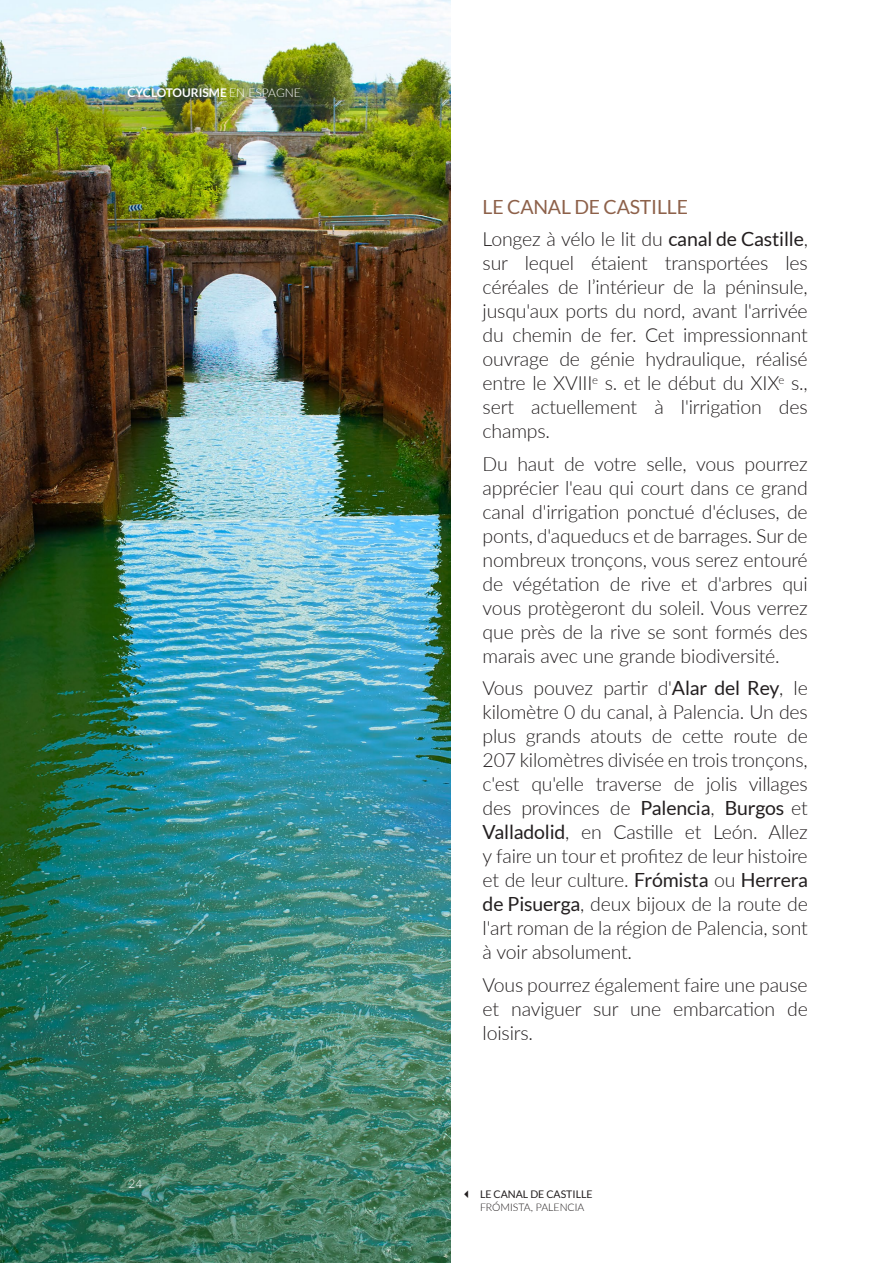
<style>
.page{position:relative;width:893px;height:1263px;background:#fff}
.page>*{position:absolute;margin:0;border:0;box-sizing:border-box;transform-origin:0 0}
.Body{font:300 19.5px/24px "Lato";letter-spacing:-.01em;color:#231f20;text-align:justify}
.Body-2{font:19.5px "Lato";letter-spacing:-.01em;color:#8d614a}
.t1{font:700 12px "Lato";color:#fff}
.t2{font:300 12px "Lato";color:#fff}
.t3{font:10.5px "Lato";color:#231f20}
.SUBPIE_ARRIBA{font:300 10.5px "Lato";color:#231f20}
.s1{font-weight:300}
.s2{font-weight:400}
</style>
<div class="page">
<img style="left:0;top:0;width:451px;height:1263px">
<p class="t1" style="left:128px;top:86px;width:175px">CYCLOTOURISME <span class="s1">EN ESPAGNE</span></p>
<p class="t2" style="left:128px;top:1175px;width:15px">24</p>
<p class="Body-2" style="left:483px;top:196px;width:207px">LE CANAL DE CASTILLE</p>
<p class="Body" style="left:483px;top:227px;width:327px">Longez à vélo le lit du <span class="s2">canal de Castille</span>, sur lequel étaient transportées les céréales de l’intérieur de la péninsule, jusqu'aux ports du nord, avant l'arrivée du chemin de fer. Cet impressionnant ouvrage de génie hydraulique, réalisé entre le XVIII<sup>e</sup> s. et le début du XIX<sup>e</sup> s., sert actuellement à l'irrigation des champs.</p>
<p class="Body" style="left:483px;top:451px;width:327px">Du haut de votre selle, vous pourrez apprécier l'eau qui court dans ce grand canal d'irrigation ponctué d'écluses, de ponts, d'aqueducs et de barrages. Sur de nombreux tronçons, vous serez entouré de végétation de rive et d'arbres qui vous protègeront du soleil. Vous verrez que près de la rive se sont formés des marais avec une grande biodiversité.</p>
<p class="Body" style="left:483px;top:676px;width:327px">Vous pouvez partir d'<span class="s2">Alar del Rey</span>, le kilomètre 0 du canal, à Palencia. Un des plus grands atouts de cette route de 207 kilomètres divisée en trois tronçons, c'est qu'elle traverse de jolis villages des provinces de <span class="s2">Palencia</span>, <span class="s2">Burgos</span> et <span class="s2">Valladolid</span>, en Castille et León. Allez y faire un tour et profitez de leur histoire et de leur culture. <span class="s2">Frómista</span> ou <span class="s2">Herrera de Pisuerga</span>, deux bijoux de la route de l'art roman de la région de Palencia, sont à voir absolument.</p>
<p class="Body" style="left:483px;top:972px;width:327px">Vous pourrez également faire une pause et naviguer sur une embarcation de loisirs.</p>
<p class="t3" style="left:480px;top:1188px;width:114px">LE CANAL DE CASTILLE</p>
<p class="SUBPIE_ARRIBA" style="left:480px;top:1200px;width:106px">FRÓMISTA, PALENCIA</p>
</div>
